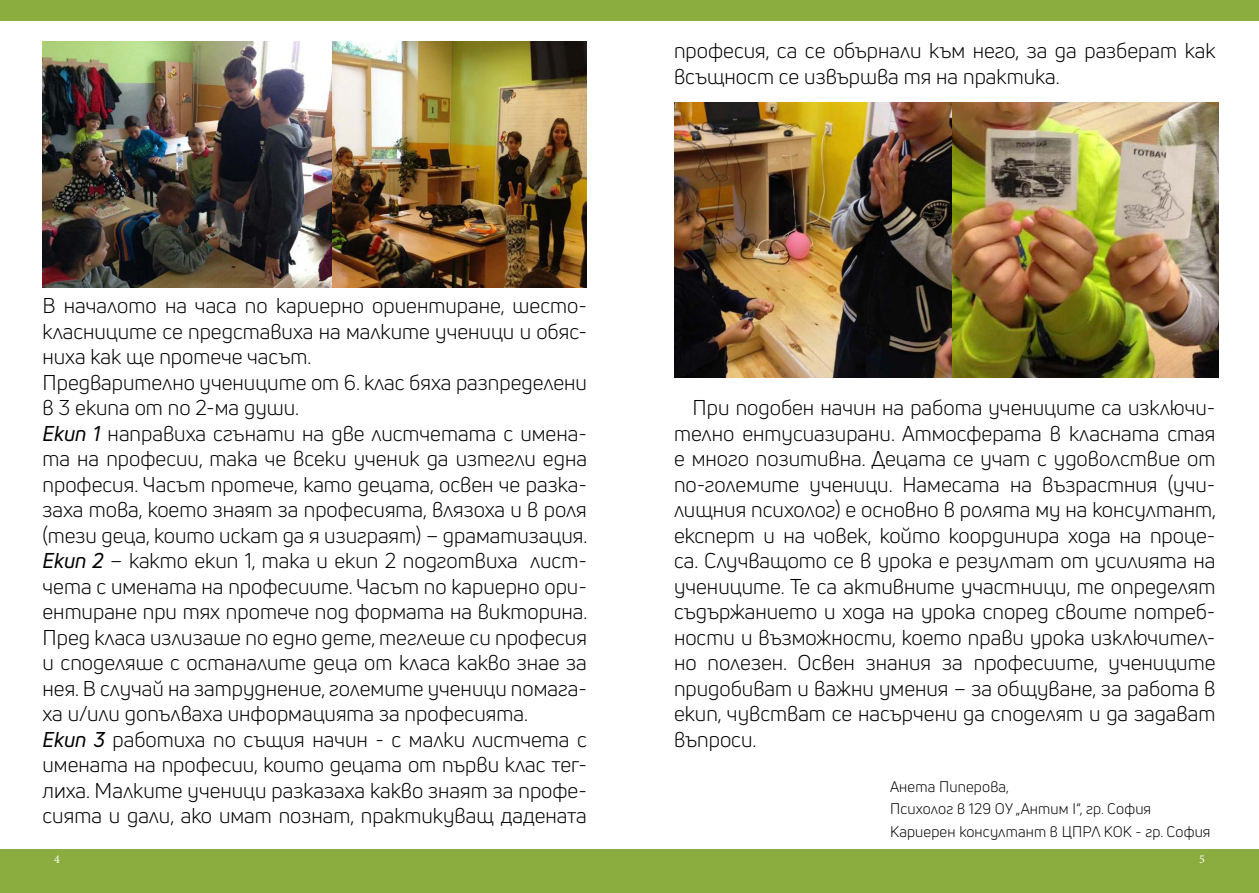
<style>
.page{position:relative;width:1259px;height:893px;background:#fff}
.page>*{position:absolute;margin:0;border:0;box-sizing:border-box;transform-origin:0 0}
.t1{font:21px/25.5px "Uni Neue";color:#000}
.t2{font:15px/22.5px "Uni Neue";letter-spacing:.01em;color:#000}
.t3{font:12px "Minion Pro";color:#fff}
.s1{font-style:italic}
</style>
<div class="page">
<div style="left:0;top:849px;width:1259px;height:44px;background:#8bad3f"></div>
<div style="left:0;top:0;width:1259px;height:20px;background:#8bad3f"></div>
<img style="left:331px;top:42px;width:256px;height:246px">
<img style="left:43px;top:42px;width:288px;height:246px">
<img style="left:674px;top:103px;width:544px;height:275px">
<p class="t1" style="left:43px;top:293px;width:546px">В началото на часа по кариерно ориентиране, шесто&shy;класниците се представиха на малките ученици и обяс&shy;ниха как ще протече часът.<br>Предварително учениците от 6. клас бяха разпределени в 3 екипа от по 2-ма души.<br><span class="s1">Екип 1</span> направиха сгънати на две листчетата с имена&shy;та на професии, така че всеки ученик да изтегли една професия. Часът протече, като децата, освен че разка&shy;заха това, което знаят за професията, влязоха и в роля (тези деца, които искат да я изиграят) – драматизация.<br><span class="s1">Екип 2</span> – както екип 1, така и екип 2 подготвиха лист&shy;чета с имената на професиите. Часът по кариерно ори&shy;ентиране при тях протече под формата на викторина.<br>Пред класа излизаше по едно дете, теглеше си професия и споделяше с останалите деца от класа какво знае за нея. В случай на затруднение, големите ученици помага&shy;ха и/или допълваха информацията за професията.<br><span class="s1">Екип 3</span> работиха по същия начин - с малки листчета с имената на професии, които децата от първи клас тег&shy;лиха. Малките ученици разказаха какво знаят за профе&shy;сията и дали, ако имат познат, практикуващ дадената</p>
<p class="t1" style="left:674px;top:38px;width:543px">професия, са се обърнали към него, за да разберат как всъщност се извършва тя на практика.</p>
<p class="t1" style="left:674px;top:395px;width:543px;text-align:justify;text-indent:19px">При подобен начин на работа учениците са изключи&shy;телно ентусиазирани. Атмосферата в класната стая е много позитивна. Децата се учат с удоволствие от по-големите ученици. Намесата на възрастния (учи&shy;лищния психолог) е основно в ролята му на консултант, експерт и на човек, който координира хода на проце&shy;са. Случващото се в урока е резултат от усилията на учениците. Те са активните участници, те определят съдържанието и хода на урока според своите потреб&shy;ности и възможности, което прави урока изключител&shy;но полезен. Освен знания за професиите, учениците придобиват и важни умения – за общуване, за работа в екип, чувстват се насърчени да споделят и да задават въпроси.</p>
<p class="t2" style="left:890px;top:775px;width:322px">Анета Пиперова,<br>Психолог в 129 ОУ „Антим I“, гр. София<br>Кариерен консултант в ЦПРЛ КОК - гр. София</p>
<p class="t3" style="left:54px;top:851px;width:7px">4</p>
<p class="t3" style="left:1199px;top:851px;width:7px">5</p>
</div>
